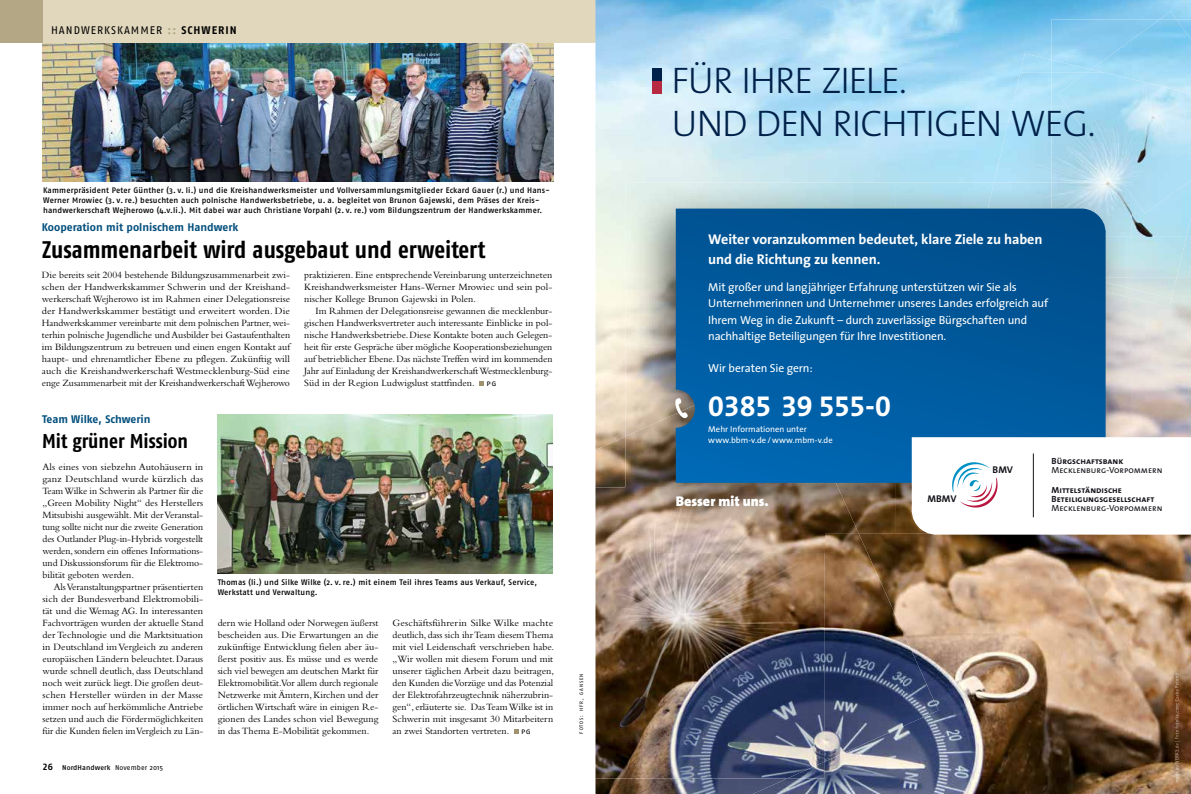
<style>
.page{position:relative;width:1191px;height:794px;background:#fff}
.page>*{position:absolute;margin:0;border:0;box-sizing:border-box;transform-origin:0 0}
.t1{font:37.2px/42.9px "The Sans Light Caps";letter-spacing:-.03em;color:#00214a}
.t2{font:28.8px "The Sans Bold Expert";letter-spacing:-.005em;color:#fff}
.t3{font:700 24px "Fago Co";color:#000}
.t4{font:700 20px "Fago Co";color:#000}
.t5{font:700 14.2px/19.2px "The Sans";letter-spacing:-.01em;color:#fff}
.t6{font:900 14.2px "The Sans";color:#fff}
.t7{font:11.6px/16.2px "The Sans";letter-spacing:-.015em;color:#fff}
.t8{font:700 11px "Fago No";color:#004e7c}
.t9{font:11px "Fago No";letter-spacing:.09em;color:#000}
.t10{font:10px/12px "Bembo Std";color:#000;text-align:justify}
.t11{font:10px/12px "Bembo Std";color:#000;text-align:justify;scale:1.04 1}
.t12{font:9.8px "The Sans Bold Caps";color:#15151b}
.t13{font:9px "Fago No Bold Tf";color:#000}
.t14{font:8.9px/8.9px "The Sans Bold Caps";color:#15151b}
.t15{font:8.9px "The Sans Caps";color:#15151b}
.t16{font:8.6px/11.1px "The Sans";color:#fff}
.t17{font:8px/10px "Fago No Med";letter-spacing:.015em;color:#000}
.t18{font:7px "Fago No Med";letter-spacing:.015em;color:#000}
.t19{font:5px "Fago No";letter-spacing:.2em;color:#000}
.s1{font-weight:700;color:#b3a786}
.s2{font-weight:700}
.s3{font-family:"Fago No Regular Caps";font-size:8px}
.s4{font-family:"Fago No"}
</style>
<div class="page">
<img style="left:43px;top:43px;width:510px;height:139px">
<div style="left:0;top:0;width:595px;height:43px;background:#e0d7bc"></div>
<div style="left:0;top:0;width:43px;height:43px;background:#b3a786"></div>
<svg style="left:479px;top:381px;width:5px;height:5px"></svg>
<svg style="left:514px;top:729px;width:4px;height:5px"></svg>
<img style="left:595px;top:0;width:596px;height:794px">
<img style="left:1051px;top:20px;width:39px;height:40px">
<img style="left:1159px;top:11px;width:17px;height:9px">
<img style="left:1090px;top:20px;width:101px;height:49px">
<img style="left:1132px;top:298px;width:39px;height:9px">
<img style="left:1104px;top:69px;width:87px;height:4px">
<img style="left:1020px;top:54px;width:31px;height:19px">
<img style="left:1051px;top:60px;width:39px;height:13px">
<img style="left:1086px;top:69px;width:18px;height:4px">
<img style="left:1132px;top:278px;width:44px;height:20px">
<img style="left:1132px;top:237px;width:54px;height:41px">
<img style="left:994px;top:73px;width:57px;height:109px">
<img style="left:1132px;top:214px;width:59px;height:23px">
<img style="left:1051px;top:106px;width:42px;height:76px">
<img style="left:1051px;top:73px;width:6px;height:33px">
<img style="left:1093px;top:143px;width:98px;height:71px">
<img style="left:1057px;top:73px;width:134px;height:70px">
<div style="left:653px;top:68px;width:9px;height:13px;background:#00214a"></div>
<div style="left:653px;top:81px;width:9px;height:12px;background:#b82942"></div>
<img style="left:824px;top:534px;width:79px;height:228px">
<img style="left:903px;top:631px;width:35px;height:95px">
<img style="left:824px;top:533px;width:35px;height:1px">
<img style="left:595px;top:436px;width:30px;height:51px">
<img style="left:595px;top:778px;width:192px;height:16px">
<img style="left:595px;top:552px;width:229px;height:226px">
<img style="left:595px;top:487px;width:59px;height:65px">
<img style="left:654px;top:533px;width:170px;height:19px">
<img style="left:625px;top:182px;width:270px;height:183px">
<img style="left:895px;top:182px;width:93px;height:351px">
<img style="left:1106px;top:298px;width:26px;height:139px">
<img style="left:858px;top:483px;width:38px;height:15px">
<img style="left:858px;top:498px;width:38px;height:35px">
<img style="left:977px;top:204px;width:155px;height:85px">
<img style="left:988px;top:182px;width:144px;height:96px">
<img style="left:1051px;top:182px;width:81px;height:55px">
<svg style="left:1122px;top:182px;width:10px;height:13px"></svg>
<img style="left:625px;top:365px;width:233px;height:168px">
<img style="left:625px;top:487px;width:199px;height:46px">
<svg style="left:676px;top:208px;width:430px;height:275px;background:#00599c"></svg>
<svg style="left:674px;top:397px;width:15px;height:22px"></svg>
<svg style="left:911px;top:437px;width:280px;height:98px"></svg>
<hr style="left:1033px;top:453px;width:1px;height:64px;background:#15151b">
<img style="left:1174px;top:673px;width:5px;height:109px">
<img style="left:218px;top:414px;width:334px;height:160px">
<p class="t9" style="left:51px;top:24px;width:187px">HANDWERKSKAMMER <span class="s1">::</span> <span class="s2">SCHWERIN</span></p>
<p class="t17" style="left:43px;top:185px;width:508px">Kammerpräsident Peter Günther (3. v. li.) und die Kreishandwerksmeister und Vollversammlungsmitglieder Eckard Gauer (r.) und Hans-<br>Werner Mrowiec (3. v. re.) besuchten auch polnische Handwerksbetriebe, u. a. begleitet von Brunon Gajewski, dem Präses der Kreis&shy;handwerkerschaft Wejherowo (4.v.li.). Mit dabei war auch Christiane Vorpahl (2. v. re.) vom Bildungszentrum der Handwerkskammer.</p>
<p class="t8" style="left:42px;top:221px;width:198px">Kooperation mit polnischem Handwerk</p>
<h3 class="t3" style="left:42px;top:235px;width:445px">Zusammenarbeit wird ausgebaut und erweitert</h3>
<p class="t10" style="left:42px;top:268px;width:250px">Die bereits seit 2004 bestehende Bildungszusammenarbeit zwi&shy;schen der Handwerkskammer Schwerin und der Kreishand&shy;werkerschaft Wejherowo ist im Rahmen einer Delegationsreise der Handwerkskammer bestätigt und erweitert worden. Die Handwerkskammer vereinbarte mit dem polnischen Partner, wei&shy;terhin polnische Jugendliche und Ausbilder bei Gastaufenthalten im Bildungszentrum zu betreuen und einen engen Kontakt auf haupt- und ehrenamtlicher Ebene zu pflegen. Zukünftig will auch die Kreishandwerkerschaft Westmecklenburg-Süd eine enge Zusammenarbeit mit der Kreishandwerkerschaft Wejherowo</p>
<p class="t10" style="left:304px;top:268px;width:250px">praktizieren. Eine entsprechende Vereinbarung unterzeichneten Kreishandwerksmeister Hans-Werner Mrowiec und sein pol&shy;nischer Kollege Brunon Gajewski in Polen.</p>
<p class="t10" style="left:304px;top:304px;width:250px;text-indent:11px">Im Rahmen der Delegationsreise gewannen die mecklenbur&shy;gischen Handwerksvertreter auch interessante Einblicke in pol&shy;nische Handwerksbetriebe. Diese Kontakte boten auch Gelegen&shy;heit für erste Gespräche über mögliche Kooperationsbeziehungen auf betrieblicher Ebene. Das nächste Treffen wird im kommenden Jahr auf Einladung der Kreishandwerkerschaft Westmecklenburg-Süd in der Region Ludwigslust stattfinden. <span class="s3">pg</span></p>
<p class="t8" style="left:42px;top:413px;width:110px">Team Wilke, Schwerin</p>
<h3 class="t4" style="left:42px;top:429px;width:147px">Mit grüner Mission</h3>
<p class="t10" style="left:43px;top:460px;width:162px">Als eines von siebzehn Autohäusern in ganz Deutschland wurde kürzlich das Team Wilke in Schwerin als Partner für die „Green Mobility Night“ des Herstellers Mitsubishi ausgewählt. Mit der Veranstal&shy;tung sollte nicht nur die zweite Generation des Outlander Plug-in-Hybrids vorgestellt werden, sondern ein offenes Informations&shy;und Diskussionsforum für die Elektromo&shy;bilität geboten werden.</p>
<p class="t10" style="left:43px;top:580px;width:162px;text-indent:11px">Als Veranstaltungspartner präsentierten sich der Bundesverband Elektromobili&shy;tät und die Wemag AG. In interessanten Fachvorträgen wurden der aktuelle Stand der Technologie und die Marktsituation in Deutschland im Vergleich zu anderen europäischen Ländern beleuchtet. Daraus wurde schnell deutlich, dass Deutschland noch weit zurück liegt. Die großen deut&shy;schen Hersteller würden in der Masse immer noch auf herkömmliche Antriebe setzen und auch die Fördermöglichkeiten für die Kunden fielen im Vergleich zu Län-</p>
<p class="t13" style="left:43px;top:761px;width:12px">26</p>
<p class="t18" style="left:62px;top:763px;width:103px">NordHandwerk <span class="s4">November 2015</span></p>
<p class="t17" style="left:218px;top:577px;width:321px">Thomas (li.) und Silke Wilke (2. v. re.) mit einem Teil ihres Teams aus Verkauf, Service,<br>Werkstatt und Verwaltung.</p>
<p class="t10" style="left:218px;top:616px;width:162px">dern wie Holland oder Norwegen äußerst bescheiden aus. Die Erwartungen an die zukünftige Entwicklung fielen aber äu&shy;ßerst positiv aus. Es müsse und es werde sich viel bewegen am deutschen Markt für Elektromobilität.Vor allem durch regionale Netzwerke mit Ämtern, Kirchen und der örtlichen Wirtschaft wäre in einigen Re&shy;gionen des Landes schon viel Bewegung in das Thema E-Mobilität gekommen.</p>
<p class="t11" style="left:392px;top:616px;width:157px">Geschäftsführerin Silke Wilke machte deutlich, dass sich ihr Team diesem Thema mit viel Leidenschaft verschrieben habe. „Wir wollen mit diesem Forum und mit unserer täglichen Arbeit dazu beitragen, den Kunden die Vorzüge und das Potenzial der Elektrofahrzeugtechnik näherzubrin&shy;gen“, erläuterte sie. Das Team Wilke ist in Schwerin mit insgesamt 30 Mitarbeitern an zwei Standorten vertreten. <span class="s3">pg</span></p>
<p class="t19" style="left:579px;top:733px;width:62px;rotate:-90deg">FOTOS: HFR, GANSEN</p>
<h1 class="t1" style="left:671px;top:58px;width:425px">FÜR IHRE ZIELE.<br>UND DEN RICHTIGEN WEG.</h1>
<h3 class="t5" style="left:708px;top:230px;width:336px">Weiter voranzukommen bedeutet, klare Ziele zu haben und die Richtung zu kennen.</h3>
<p class="t7" style="left:708px;top:279px;width:341px">Mit großer und langjähriger Erfahrung unterstützen wir Sie als Unternehmerinnen und Unternehmer unseres Landes erfolgreich auf Ihrem Weg in die Zukunft – durch zuverlässige Bürgschaften und nachhaltige Beteiligungen für Ihre Investitionen.</p>
<p class="t7" style="left:708px;top:360px;width:106px">Wir beraten Sie gern:</p>
<h2 class="t2" style="left:708px;top:382px;width:184px">0385 39 555–0</h2>
<p class="t16" style="left:708px;top:423px;width:126px">Mehr Informationen unter www.bbm-v.de / www.mbm-v.de</p>
<h3 class="t6" style="left:676px;top:488px;width:94px">Besser mit uns.</h3>
<p class="t12" style="left:927px;top:491px;width:31px">MBMV</p>
<p class="t12" style="left:992px;top:461px;width:22px">BMV</p>
<p class="t14" style="left:1051px;top:456px;width:73px">Bürgschaftsbank</p>
<p class="t15" style="left:1051px;top:462px;width:112px">Mecklenburg-Vorpommern</p>
<p class="t14" style="left:1051px;top:486px;width:104px">Mittelständische<br>Beteiligungsgesellschaft</p>
<p class="t15" style="left:1051px;top:501px;width:112px">Mecklenburg-Vorpommern</p>
</div>
